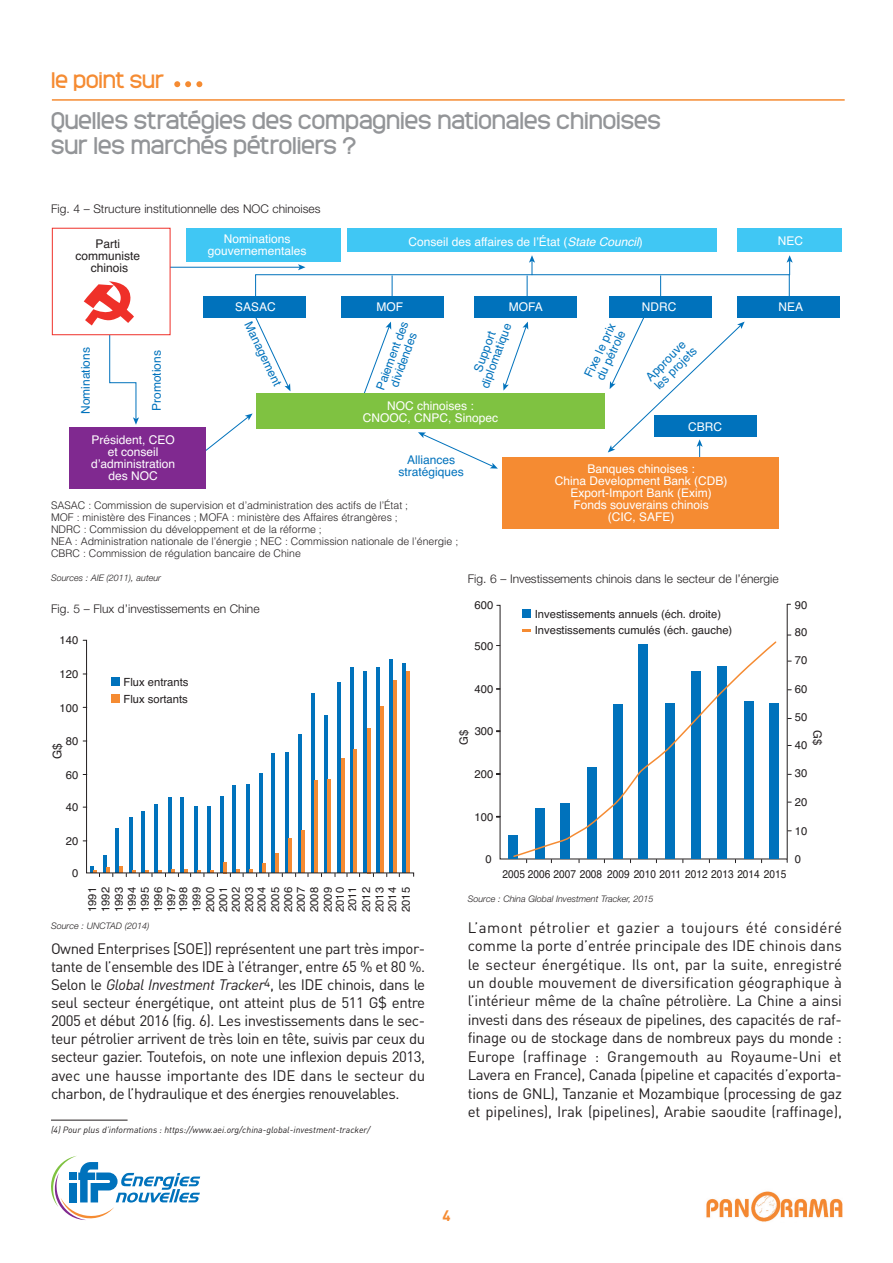
<style>
.page{position:relative;width:893px;height:1263px;background:#fff}
.page>*{position:absolute;margin:0;border:0;box-sizing:border-box;transform-origin:0 0}
.t1{font:22.5px/25.5px "Monark";color:#939598}
.t2{font:21px "Monark";color:#f58b32}
.t3{font:15px/18.5px "DIN";letter-spacing:-.025em;color:#231f20;text-align:justify}
.t4{font:700 15px "DIN";color:#f58b32}
.t5{font:12px/12px "Helvetica";color:#fff;text-align:center}
.t6{font:300 12px "Helvetica Neue LT Std";color:#231f20}
.t7{font:12px/12px "Helvetica";color:#0072bc;text-align:center}
.t8{font:12px/12px "Helvetica";color:#231f20;text-align:center}
.t9{font:11.4px "Helvetica";color:#231f20}
.t10{font:11.25px/13px "Helvetica";color:#231f20;text-align:justify}
.t11{font:11.25px "Helvetica";color:#231f20;scale:.9 1}
.t12{font:300 10.5px/12px "Helvetica";color:#231f20}
.t13{font:italic 300 9px "Helvetica Neue LT Std";color:#231f20}
.t14{font:italic 9px "DIN";color:#231f20}
.s1{font-style:italic}
</style>
<div class="page">
<svg style="left:174px;top:81px;width:28px;height:6px"></svg>
<hr style="left:52px;top:99px;width:793px;height:2px;background:#f58b32">
<svg style="left:51px;top:1156px;width:149px;height:64px"></svg>
<img style="left:706px;top:1191px;width:137px;height:31px">
<hr style="left:51px;top:1120px;width:77px;height:1px;background:#231f20">
<hr style="left:166px;top:267px;width:134px;height:1px;background:#0072bc">
<svg style="left:109px;top:335px;width:30px;height:90px"></svg>
<svg style="left:254px;top:317px;width:36px;height:74px"></svg>
<svg style="left:206px;top:413px;width:47px;height:38px"></svg>
<svg style="left:364px;top:322px;width:27px;height:71px"></svg>
<svg style="left:255px;top:255px;width:538px;height:41px"></svg>
<div style="left:653px;top:415px;width:103px;height:22px;background:#0072bc"></div>
<div style="left:52px;top:228px;width:118px;height:107px;border:1px solid #ef3029"></div>
<div style="left:70px;top:427px;width:136px;height:61px;background:#802990"></div>
<div style="left:502px;top:457px;width:276px;height:72px;background:#f58b32"></div>
<div style="left:186px;top:228px;width:155px;height:34px;background:#40c7f4"></div>
<div style="left:203px;top:296px;width:103px;height:21px;background:#0072bc"></div>
<div style="left:341px;top:296px;width:103px;height:21px;background:#0072bc"></div>
<div style="left:474px;top:296px;width:103px;height:21px;background:#0072bc"></div>
<div style="left:609px;top:296px;width:103px;height:21px;background:#0072bc"></div>
<div style="left:737px;top:296px;width:103px;height:21px;background:#0072bc"></div>
<div style="left:348px;top:228px;width:369px;height:24px;background:#40c7f4"></div>
<div style="left:256px;top:393px;width:348px;height:36px;background:#7fc241"></div>
<div style="left:737px;top:228px;width:104px;height:24px;background:#40c7f4"></div>
<svg style="left:503px;top:322px;width:25px;height:69px"></svg>
<svg style="left:608px;top:317px;width:137px;height:140px"></svg>
<svg style="left:418px;top:432px;width:80px;height:37px"></svg>
<svg style="left:84px;top:281px;width:50px;height:44px"></svg>
<svg style="left:82px;top:639px;width:332px;height:238px"></svg>
<svg style="left:496px;top:605px;width:292px;height:258px"></svg>
<hr style="left:787px;top:604px;width:1px;height:255px;background:#231f20">
<div style="left:508px;top:835px;width:10px;height:23px;background:#0072bc"></div>
<div style="left:769px;top:703px;width:10px;height:155px;background:#0072bc"></div>
<svg style="left:512px;top:641px;width:265px;height:217px"></svg>
<h2 class="t2" style="left:51px;top:65px;width:115px">le point sur</h2>
<h1 class="t1" style="left:51px;top:107px;width:611px">Quelles stratégies des compagnies nationales chinoises sur les marchés pétroliers ?</h1>
<p class="t6" style="left:51px;top:204px;width:271px">Fig. 4 – Structure institutionnelle des NOC chinoises</p>
<p class="t8" style="left:76px;top:238px;width:66px">Parti communiste chinois</p>
<p class="t7" style="left:80px;top:414px;width:68px;rotate:-90deg">Nominations</p>
<p class="t7" style="left:151px;top:411px;width:62px;rotate:-90deg">Promotions</p>
<p class="t5" style="left:208px;top:233px;width:100px">Nominations gouvernementales</p>
<p class="t5" style="left:408px;top:236px;width:236px">Conseil des affaires de l’État (<span class="s1">State Council</span>)</p>
<p class="t5" style="left:778px;top:235px;width:27px">NEC</p>
<p class="t5" style="left:235px;top:301px;width:42px">SASAC</p>
<p class="t7" style="left:253px;top:320px;width:72px;rotate:65deg">Management</p>
<p class="t5" style="left:377px;top:301px;width:28px">MOF</p>
<p class="t5" style="left:509px;top:301px;width:36px">MOFA</p>
<p class="t7" style="left:375px;top:387px;width:74px;rotate:-70deg">Paiement des dividendes</p>
<p class="t7" style="left:468px;top:381px;width:70px;rotate:-70deg">Support diplomatique</p>
<p class="t7" style="left:583px;top:374px;width:60px;text-align:left;rotate:-65deg">Fixe le prix du pétrole</p>
<p class="t5" style="left:363px;top:400px;width:137px">NOC chinoises :<br>CNOOC, CNPC, Sinopec</p>
<p class="t5" style="left:642px;top:301px;width:36px">NDRC</p>
<p class="t5" style="left:778px;top:301px;width:26px">NEA</p>
<p class="t7" style="left:644px;top:375px;width:56px;text-align:left;rotate:-45deg">Approuve les projets</p>
<p class="t5" style="left:688px;top:421px;width:35px">CBRC</p>
<p class="t5" style="left:91px;top:434px;width:86px">Président, CEO et conseil d’administration des NOC</p>
<p class="t7" style="left:398px;top:455px;width:67px">Alliances stratégiques</p>
<p class="t12" style="left:51px;top:499px;width:409px">SASAC : Commission de supervision et d’administration des actifs de l’État ;<br>MOF : ministère des Finances ; MOFA : ministère des Affaires étrangères ;<br>NDRC : Commission du développement et de la réforme ;<br>NEA : Administration nationale de l’énergie ; NEC : Commission nationale de l’énergie ; CBRC : Commission de régulation bancaire de Chine</p>
<p class="t5" style="left:555px;top:463px;width:174px">Banques chinoises :<br>China Development Bank (CDB)<br>Export-Import Bank (Exim)<br>Fonds souverains chinois<br>(CIC, SAFE)</p>
<p class="t13" style="left:51px;top:574px;width:112px">Sources : AIE (2011), auteur</p>
<p class="t6" style="left:51px;top:604px;width:210px">Fig. 5 – Flux d’investissements en Chine</p>
<p class="t10" style="left:60px;top:634px;width:20px">140</p>
<p class="t10" style="left:60px;top:668px;width:20px">120</p>
<p class="t10" style="left:60px;top:701px;width:20px">100</p>
<p class="t10" style="left:66px;top:735px;width:14px">80</p>
<p class="t10" style="left:66px;top:769px;width:14px">60</p>
<p class="t10" style="left:66px;top:801px;width:14px">40</p>
<p class="t10" style="left:66px;top:835px;width:14px">20</p>
<p class="t8" style="left:51px;top:759px;width:18px;rotate:-90deg">G$</p>
<p class="t10" style="left:72px;top:867px;width:8px">0</p>
<p class="t10" style="left:123px;top:675px;width:67px">Flux entrants</p>
<p class="t10" style="left:123px;top:693px;width:66px">Flux sortants</p>
<p class="t10" style="left:86px;top:912px;width:27px;rotate:-90deg">1991<br>1992<br>1993<br>1994<br>1995<br>1996<br>1997<br>1998</p>
<p class="t10" style="left:190px;top:912px;width:27px;rotate:-90deg">1999<br>2000<br>2001<br>2002<br>2003</p>
<p class="t10" style="left:255px;top:912px;width:27px;rotate:-90deg">2004<br>2005<br>2006<br>2007</p>
<p class="t10" style="left:308px;top:912px;width:27px;line-height:13.5px;rotate:-90deg">2008<br>2009</p>
<p class="t10" style="left:334px;top:912px;width:27px;line-height:12.6px;rotate:-90deg">2010<br>2011</p>
<p class="t10" style="left:360px;top:912px;width:27px;rotate:-90deg">2012<br>2013<br>2014</p>
<p class="t10" style="left:400px;top:912px;width:27px;rotate:-90deg">2015</p>
<p class="t13" style="left:51px;top:923px;width:100px">Source : UNCTAD (2014)</p>
<p class="t3" style="left:51px;top:939px;width:376px">Owned Enterprises [SOE]) représentent une part très impor&shy;tante de l’ensemble des IDE à l’étranger, entre 65 % et 80 %.<br>Selon le <span class="s1">Global Investment Tracker</span><sup>4</sup>, les IDE chinois, dans le seul secteur énergétique, ont atteint plus de 511 G$ entre 2005 et début 2016 (fig. 6). Les investissements dans le sec&shy;teur pétrolier arrivent de très loin en tête, suivis par ceux du secteur gazier. Toutefois, on note une inflexion depuis 2013, avec une hausse importante des IDE dans le secteur du charbon, de l’hydraulique et des énergies renouvelables.</p>
<p class="t14" style="left:51px;top:1125px;width:321px">(4) Pour plus d’informations : https://www.aei.org/china-global-investment-tracker/</p>
<p class="t6" style="left:468px;top:574px;width:312px">Fig. 6 – Investissements chinois dans le secteur de l’énergie</p>
<p class="t10" style="left:535px;top:607px;width:188px">Investissements annuels (éch. droite)</p>
<p class="t10" style="left:474px;top:599px;width:20px">600</p>
<p class="t10" style="left:795px;top:599px;width:14px">90</p>
<p class="t10" style="left:795px;top:626px;width:14px">80</p>
<p class="t10" style="left:795px;top:653px;width:14px">70</p>
<p class="t10" style="left:795px;top:683px;width:14px">60</p>
<p class="t10" style="left:795px;top:711px;width:14px">50</p>
<p class="t10" style="left:795px;top:739px;width:14px">40</p>
<p class="t10" style="left:795px;top:767px;width:14px">30</p>
<p class="t10" style="left:795px;top:796px;width:14px">20</p>
<p class="t10" style="left:795px;top:824px;width:14px">10</p>
<p class="t11" style="left:502px;top:865px;width:317px">2005 2006 2007 2008 2009 2010 2011 2012 2013 2014 2015</p>
<p class="t10" style="left:535px;top:623px;width:199px">Investissements cumulés (éch. gauche)</p>
<p class="t10" style="left:474px;top:640px;width:20px">500</p>
<p class="t10" style="left:474px;top:683px;width:20px">400</p>
<p class="t10" style="left:475px;top:725px;width:20px">300</p>
<p class="t10" style="left:474px;top:768px;width:20px">200</p>
<p class="t10" style="left:474px;top:811px;width:20px">100</p>
<p class="t9" style="left:455px;top:745px;width:17px;rotate:-90deg">G$</p>
<p class="t9" style="left:826px;top:730px;width:17px;rotate:90deg">G$</p>
<p class="t10" style="left:486px;top:853px;width:8px">0</p>
<p class="t10" style="left:795px;top:853px;width:8px">0</p>
<p class="t13" style="left:468px;top:895px;width:187px">Source : China Global Investment Tracker, 2015</p>
<p class="t3" style="left:468px;top:918px;width:376px">L’amont pétrolier et gazier a toujours été considéré comme la porte d’entrée principale des IDE chinois dans le secteur énergétique. Ils ont, par la suite, enregistré un double mouvement de diversification géographique à l’intérieur même de la chaîne pétrolière. La Chine a ainsi investi dans des réseaux de pipelines, des capacités de raf&shy;finage ou de stockage dans de nombreux pays du monde :<br>Europe (raffinage : Grangemouth au Royaume-Uni et Lavera en France), Canada (pipeline et capacités d’exporta&shy;tions de GNL), Tanzanie et Mozambique (processing de gaz et pipelines), Irak (pipelines), Arabie saoudite (raffinage),</p>
<p class="t4" style="left:442px;top:1206px;width:10px">4</p>
</div>
